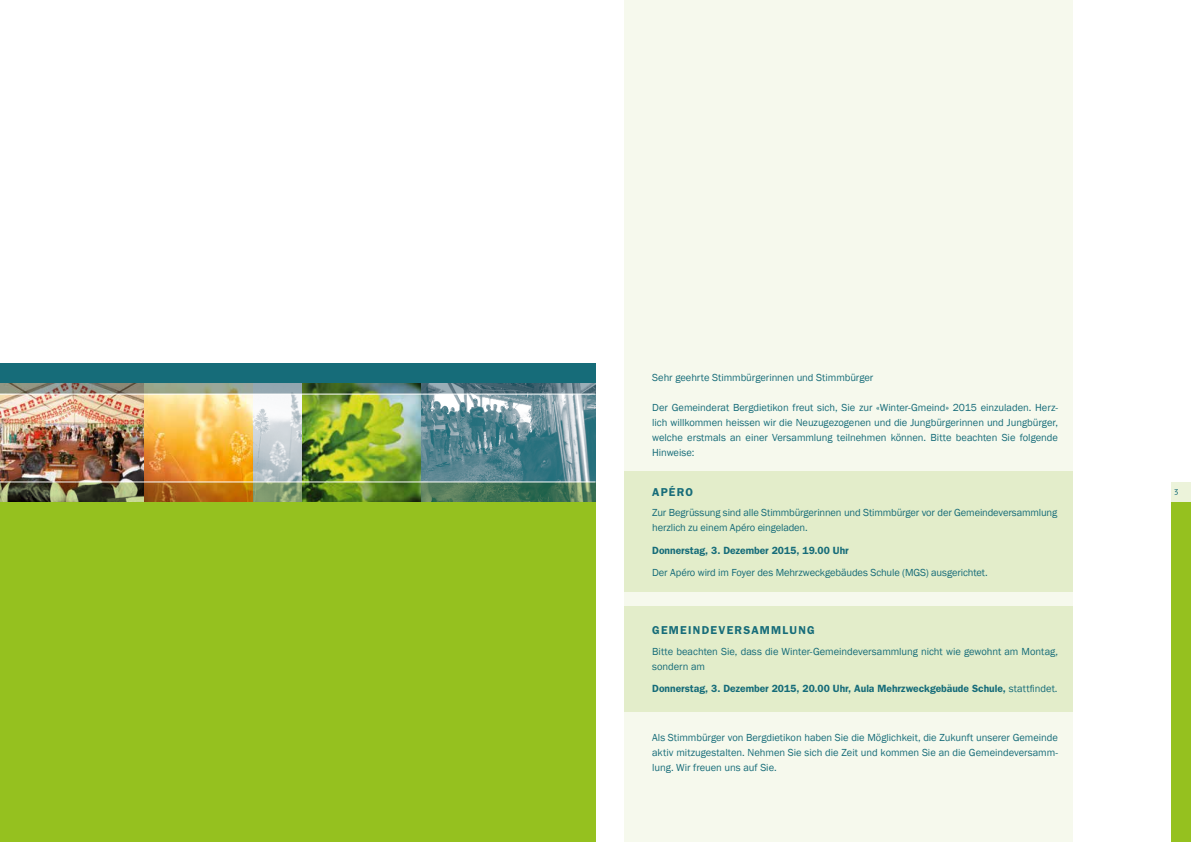
<style>
.page{position:relative;width:1191px;height:842px;background:#fff}
.page>*{position:absolute;margin:0;border:0;box-sizing:border-box;transform-origin:0 0}
.t1{font:600 11.5px "Franklin Gothic";letter-spacing:.105em;color:#166c79}
.t2{font:10.5px/15px "Franklin Gothic";letter-spacing:-.01em;color:#166c79;text-align:justify}
.t3{font:600 10.5px "Franklin Gothic";color:#166c79}
.t4{font:500 8px "Kofi Pure Sans";color:#166c79}
.s1{font-weight:400}
</style>
<div class="page">
<div style="left:1171px;top:502px;width:20px;height:340px;background:#95c11f"></div>
<div style="left:1171px;top:482px;width:20px;height:20px;background:#ecf3da"></div>
<div style="left:624px;top:0;width:448px;height:842px;background:#f6f9ed"></div>
<div style="left:0;top:383px;width:595px;height:459px;background:#95c11f"></div>
<img style="left:144px;top:395px;width:109px;height:87px">
<img style="left:0;top:395px;width:144px;height:87px">
<svg style="left:421px;top:395px;width:174px;height:87px;background:#6d96a0"></svg>
<img style="left:301px;top:395px;width:120px;height:87px">
<svg style="left:253px;top:395px;width:48px;height:87px;background:#d1d8dc"></svg>
<img style="left:0;top:483px;width:595px;height:19px">
<img style="left:0;top:383px;width:595px;height:11px">
<div style="left:0;top:363px;width:595px;height:20px;background:#166c79"></div>
<hr style="left:0;top:394px;width:595px;height:1px;background:#fff">
<hr style="left:0;top:482px;width:595px;height:1px;background:#fff">
<div style="left:624px;top:471px;width:448px;height:120px;background:#e3edca"></div>
<div style="left:624px;top:606px;width:448px;height:105px;background:#e3edca"></div>
<p class="t2" style="left:652px;top:370px;width:223px">Sehr geehrte Stimmbürgerinnen und Stimmbürger</p>
<p class="t2" style="left:652px;top:400px;width:407px">Der Gemeinderat Bergdietikon freut sich, Sie zur «Winter-Gmeind» 2015 einzuladen. Herz&shy;lich willkommen heissen wir die Neuzugezogenen und die Jungbürgerinnen und Jungbürger, welche erstmals an einer Versammlung teilnehmen können. Bitte beachten Sie folgende Hinweise:</p>
<p class="t1" style="left:652px;top:485px;width:43px">APÉRO</p>
<p class="t2" style="left:652px;top:506px;width:406px">Zur Begrüssung sind alle Stimmbürgerinnen und Stimmbürger vor der Gemeindeversammlung herzlich zu einem Apéro eingeladen.</p>
<p class="t3" style="left:652px;top:544px;width:198px">Donnerstag, 3. Dezember 2015, 19.00 Uhr</p>
<p class="t2" style="left:652px;top:565px;width:337px">Der Apéro wird im Foyer des Mehrzweckgebäudes Schule (MGS) ausgerichtet.</p>
<p class="t1" style="left:652px;top:624px;width:164px">GEMEINDEVERSAMMLUNG</p>
<p class="t2" style="left:652px;top:644px;width:407px">Bitte beachten Sie, dass die Winter-Gemeindeversammlung nicht wie gewohnt am Montag, sondern am</p>
<p class="t3" style="left:652px;top:682px;width:407px">Donnerstag, 3. Dezember 2015, 20.00 Uhr, Aula Mehrzweckgebäude Schule, <span class="s1">stattfindet.</span></p>
<p class="t2" style="left:652px;top:730px;width:407px">Als Stimmbürger von Bergdietikon haben Sie die Möglichkeit, die Zukunft unserer Gemeinde aktiv mitzugestalten. Nehmen Sie sich die Zeit und kommen Sie an die Gemeindeversamm&shy;lung. Wir freuen uns auf Sie.</p>
<p class="t4" style="left:1174px;top:487px;width:6px">3</p>
</div>
